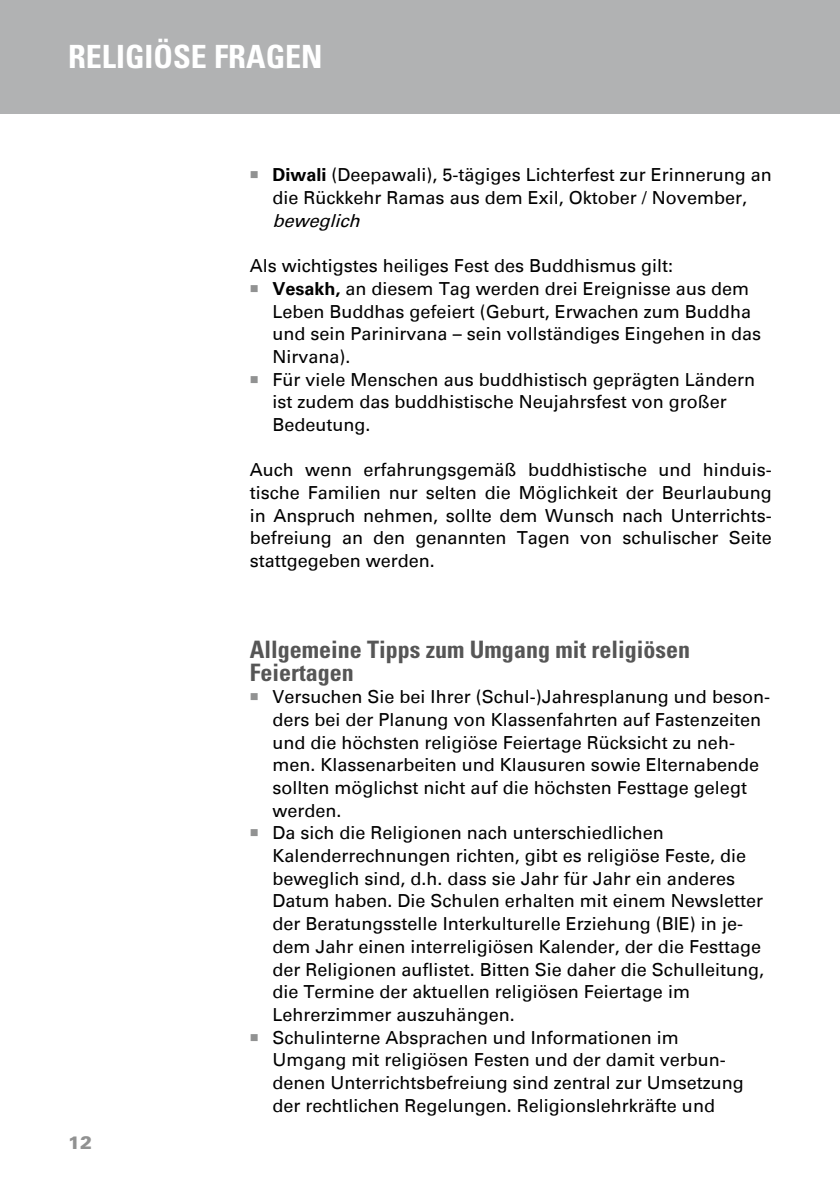
<style>
.page{position:relative;width:840px;height:1191px;background:#fff}
.page>*{position:absolute;margin:0;border:0;box-sizing:border-box;transform-origin:0 0}
.t1{font:700 condensed 32px "Univers LT";color:#fff}
.t2{font:700 condensed 24px/22.6px "Univers LT";color:#565656}
.t3{font:18px/22.6px "Univers LT";color:#000}
.t4{font:italic 18px "Univers LT";color:#000}
.t5{font:900 18px "Univers LT";color:#919292}
.s1{color:#919292}
.s2{font-weight:700}
</style>
<div class="page">
<div style="left:0;top:0;width:839px;height:113px;background:#b1b2b3"></div>
<h1 class="t1" style="left:68px;top:37px;width:256px">Religiöse Fragen</h1>
<p class="t3" style="left:249px;top:164px;width:523px;text-align:center"><span class="s1">■</span> <span class="s2">Diwali</span> (Deepawali), 5-tägiges Lichterfest zur Erinnerung an die Rückkehr Ramas aus dem Exil, Oktober / November,</p>
<p class="t4" style="left:272px;top:210px;width:94px">beweglich</p>
<p class="t3" style="left:249px;top:255px;width:425px">Als wichtigstes heiliges Fest des Buddhismus gilt:</p>
<p class="t3" style="left:272px;top:277px;width:490px;text-indent:-23px"><span class="s1">■</span> <span class="s2">Vesakh,</span> an diesem Tag werden drei Ereignisse aus dem Leben Buddhas gefeiert (Geburt, Erwachen zum Buddha und sein Parinirvana – sein vollständiges Eingehen in das Nirvana).</p>
<p class="t3" style="left:272px;top:368px;width:484px;text-indent:-23px"><span class="s1">■</span> Für viele Menschen aus buddhistisch geprägten Ländern ist zudem das buddhistische Neujahrsfest von großer<br>Bedeutung.</p>
<p class="t3" style="left:249px;top:459px;width:523px;text-align:justify">Auch wenn erfahrungsgemäß buddhistische und hinduis&shy;tische Familien nur selten die Möglichkeit der Beurlaubung in Anspruch nehmen, sollte dem Wunsch nach Unterrichts&shy;befreiung an den genannten Tagen von schulischer Seite stattgegeben werden.</p>
<p class="t5" style="left:68px;top:1130px;width:26px">12</p>
<h2 class="t2" style="left:249px;top:638px;width:441px">Allgemeine Tipps zum Umgang mit religiösen<br>Feiertagen</h2>
<p class="t3" style="left:272px;top:685px;width:499px;text-indent:-23px"><span class="s1">■</span> Versuchen Sie bei Ihrer (Schul-)Jahresplanung und beson&shy;ders bei der Planung von Klassenfahrten auf Fastenzeiten und die höchsten religiöse Feiertage Rücksicht zu neh&shy;men. Klassenarbeiten und Klausuren sowie Elternabende sollten möglichst nicht auf die höchsten Festtage gelegt werden.</p>
<p class="t3" style="left:272px;top:821px;width:493px;text-indent:-23px"><span class="s1">■</span> Da sich die Religionen nach unterschiedlichen Kalenderrechnungen richten, gibt es religiöse Feste, die beweglich sind, d.h. dass sie Jahr für Jahr ein anderes Datum haben. Die Schulen erhalten mit einem Newsletter der Beratungsstelle Interkulturelle Erziehung (BIE) in je&shy;dem Jahr einen interreligiösen Kalender, der die Festtage der Religionen auflistet. Bitten Sie daher die Schulleitung, die Termine der aktuellen religiösen Feiertage im Lehrerzimmer auszuhängen.</p>
<p class="t3" style="left:272px;top:1026px;width:473px;text-indent:-23px"><span class="s1">■</span> Schulinterne Absprachen und Informationen im Umgang mit religiösen Festen und der damit verbun&shy;denen Unterrichtsbefreiung sind zentral zur Umsetzung der rechtlichen Regelungen. Religionslehrkräfte und</p>
</div>
